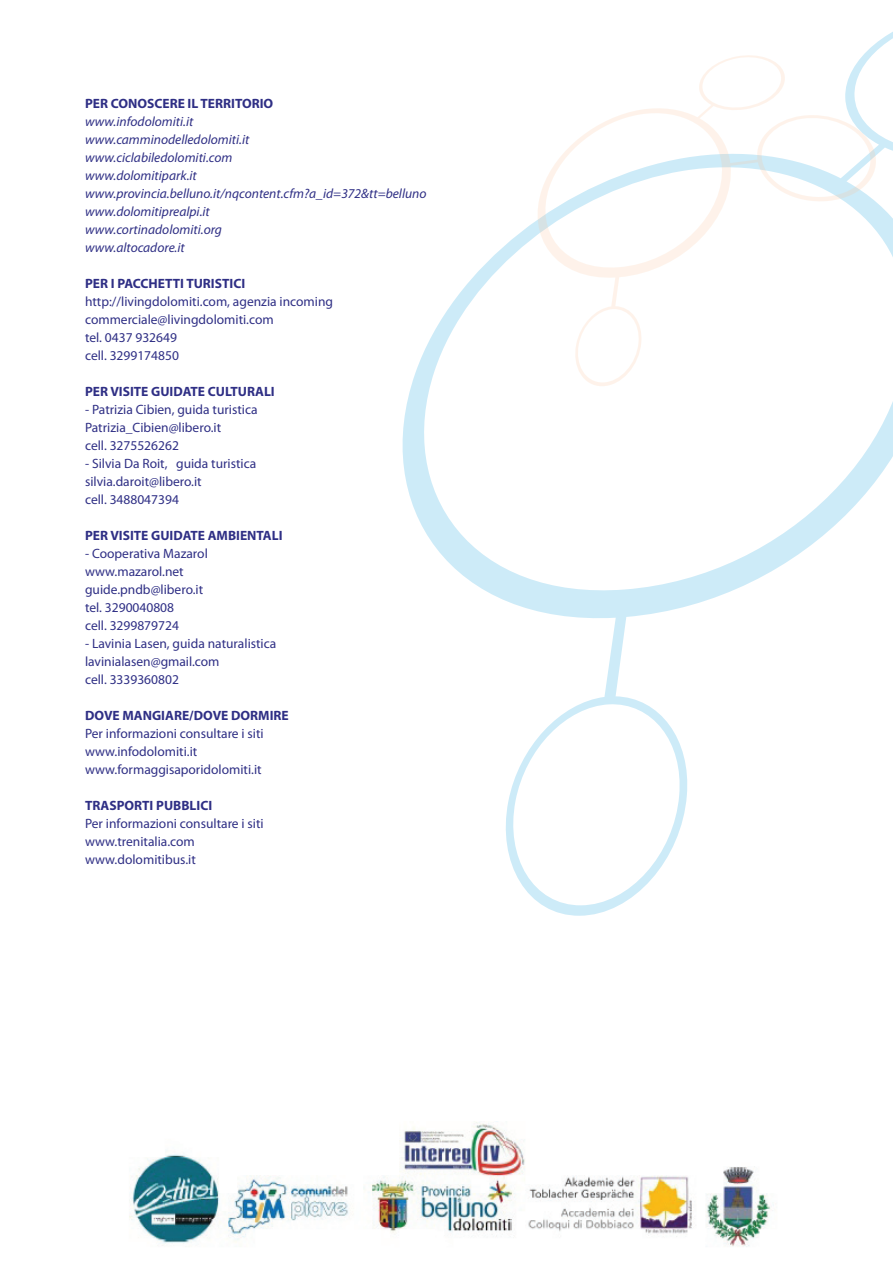
<style>
.page{position:relative;width:893px;height:1263px;background:#fff}
.page>*{position:absolute;margin:0;border:0;box-sizing:border-box;transform-origin:0 0}
.t1{font:13.5px/18px "Myriad Pro";color:#2f2f85}
.t2{font:italic 13.5px/18px "Myriad Pro";color:#2f2f85}
.t3{font:700 13.5px "Myriad Pro";color:#2f2f85}
</style>
<div class="page">
<svg style="left:402px;top:32px;width:491px;height:884px"></svg>
<img style="left:129px;top:1121px;width:645px;height:126px">
<svg style="left:536px;top:54px;width:341px;height:332px"></svg>
<p class="t3" style="left:85px;top:95px;width:190px">PER CONOSCERE IL TERRITORIO</p>
<p class="t2" style="left:85px;top:112px;width:343px">www.infodolomiti.it<br>www.camminodelledolomiti.it<br>www.ciclabiledolomiti.com<br>www.dolomitipark.it www.provincia.belluno.it/nqcontent.cfm?a_id=372&amp;tt=belluno www.dolomitiprealpi.it<br>www.cortinadolomiti.org<br>www.altocadore.it</p>
<p class="t3" style="left:85px;top:275px;width:162px">PER I PACCHETTI TURISTICI</p>
<p class="t1" style="left:85px;top:292px;width:250px">http://livingdolomiti.com, agenzia incoming commerciale@livingdolomiti.com<br>tel. 0437 932649<br>cell. 3299174850</p>
<p class="t3" style="left:85px;top:383px;width:191px">PER VISITE GUIDATE CULTURALI</p>
<p class="t1" style="left:85px;top:400px;width:174px">- Patrizia Cibien, guida turistica<br>Patrizia_Cibien@libero.it<br>cell. 3275526262</p>
<p class="t1" style="left:85px;top:454px;width:173px">- Silvia Da Roit, guida turistica silvia.daroit@libero.it<br>cell. 3488047394</p>
<p class="t3" style="left:85px;top:527px;width:199px">PER VISITE GUIDATE AMBIENTALI</p>
<p class="t1" style="left:85px;top:544px;width:124px">- Cooperativa Mazarol www.mazarol.net guide.pndb@libero.it tel. 3290040808<br>cell. 3299879724</p>
<p class="t1" style="left:85px;top:634px;width:193px">- Lavinia Lasen, guida naturalistica lavinialasen@gmail.com<br>cell. 3339360802</p>
<p class="t3" style="left:85px;top:707px;width:205px">DOVE MANGIARE/DOVE DORMIRE</p>
<p class="t1" style="left:85px;top:724px;width:180px">Per informazioni consultare i siti www.infodolomiti.it www.formaggisaporidolomiti.it</p>
<p class="t3" style="left:85px;top:797px;width:129px">TRASPORTI PUBBLICI</p>
<p class="t1" style="left:85px;top:814px;width:180px">Per informazioni consultare i siti www.trenitalia.com www.dolomitibus.it</p>
</div>
